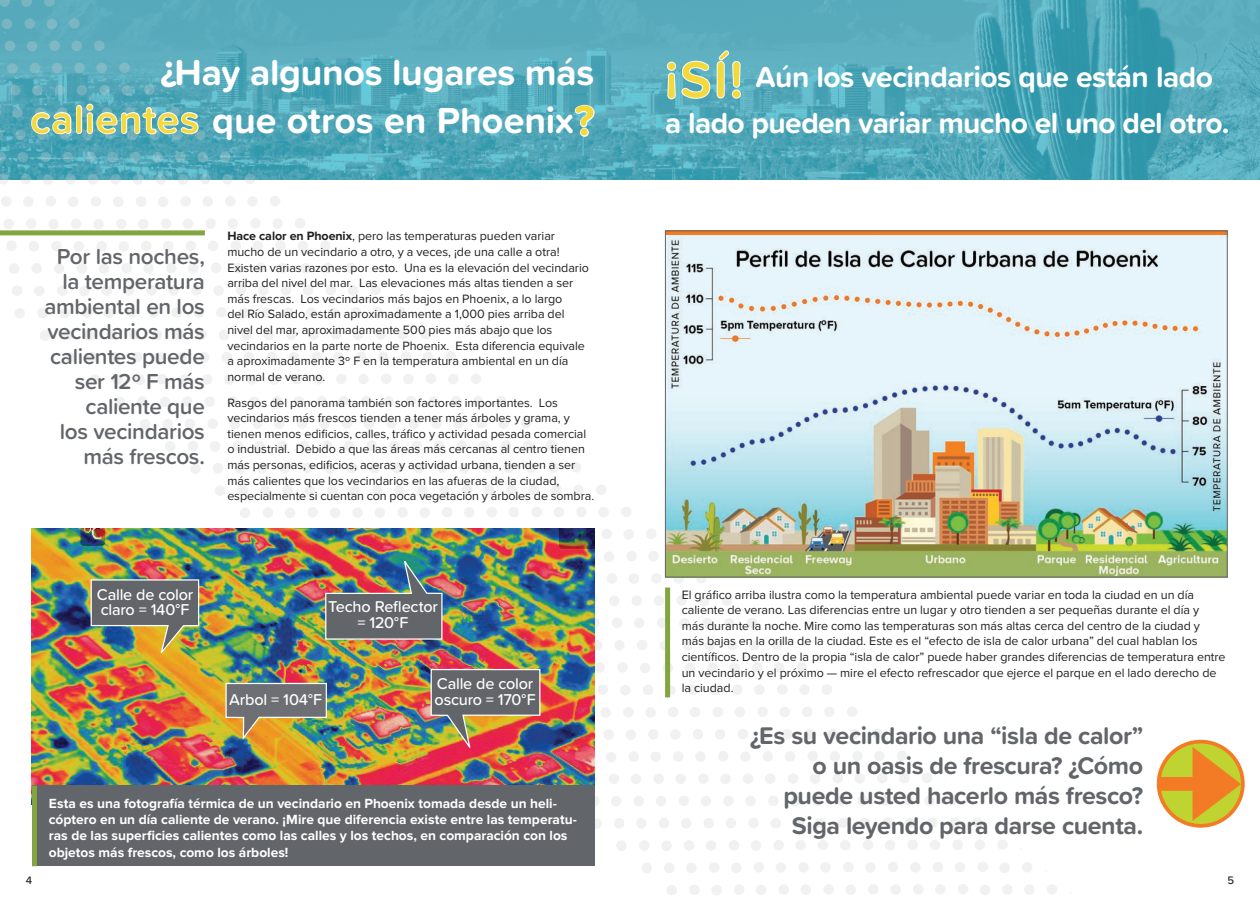
<style>
.page{position:relative;width:1260px;height:900px;background:#fff}
.page>*{position:absolute;margin:0;border:0;box-sizing:border-box;transform-origin:0 0}
.t1{font:700 37.5px/47.5px "Proxima Soft";letter-spacing:-.005em;color:#fff;text-align:right}
.t2{font:700 30px/46.2px "Proxima Soft";letter-spacing:-.02em;color:#fff}
.t3{font:700 25px/30px "Proxima Soft";letter-spacing:-.015em;color:#62656a;text-align:right}
.t4{font:600 22.5px/25px "Proxima Soft";letter-spacing:-.015em;color:#62656a;text-align:right}
.t5{font:500 16.25px/15.6px "Proxima Soft";letter-spacing:-.015em;color:#fff}
.t6{font:700 13.75px/16.2px "Proxima Nova";color:#fff}
.t7{font:12.5px/15.6px "Proxima Nova";letter-spacing:-.005em;color:#231f20}
.t8{font:500 11.25px "Proxima Soft";color:#231f20}
.s1{font-weight:600;font-size:40px}
.s2{font-size:43.75px}
.s3{font-weight:700}
.s4{font-weight:600;font-size:52.5px}
.s5{font-family:"Proxima Nova A"}
</style>
<div class="page">
<img style="left:191px;top:0;width:1069px;height:180px">
<svg style="left:0;top:0;width:191px;height:15px;background:#5aabbb"></svg>
<svg style="left:0;top:15px;width:216px;height:23px;background:#5babbc"></svg>
<svg style="left:0;top:38px;width:241px;height:22px;background:#5dadbe"></svg>
<svg style="left:0;top:60px;width:267px;height:22px;background:#5daebe"></svg>
<svg style="left:0;top:82px;width:292px;height:23px;background:#54a9ba"></svg>
<svg style="left:0;top:105px;width:317px;height:22px;background:#50a6b7"></svg>
<svg style="left:0;top:127px;width:342px;height:22px;background:#4da4b5"></svg>
<svg style="left:0;top:149px;width:367px;height:22px;background:#50a9ba"></svg>
<svg style="left:0;top:171px;width:392px;height:14px"></svg>
<svg style="left:1px;top:196px;width:279px;height:11px"></svg>
<svg style="left:0;top:218px;width:305px;height:18px"></svg>
<svg style="left:21px;top:240px;width:309px;height:78px"></svg>
<svg style="left:23px;top:260px;width:23px;height:503px"></svg>
<svg style="left:46px;top:260px;width:310px;height:80px"></svg>
<svg style="left:48px;top:282px;width:23px;height:80px"></svg>
<svg style="left:71px;top:282px;width:310px;height:80px"></svg>
<svg style="left:74px;top:305px;width:22px;height:80px"></svg>
<svg style="left:96px;top:305px;width:309px;height:79px"></svg>
<svg style="left:121px;top:327px;width:310px;height:80px"></svg>
<svg style="left:146px;top:349px;width:310px;height:80px"></svg>
<svg style="left:171px;top:371px;width:310px;height:80px"></svg>
<svg style="left:196px;top:393px;width:310px;height:81px"></svg>
<svg style="left:221px;top:415px;width:444px;height:80px"></svg>
<svg style="left:247px;top:437px;width:418px;height:80px"></svg>
<svg style="left:272px;top:459px;width:393px;height:58px"></svg>
<svg style="left:296px;top:482px;width:369px;height:35px"></svg>
<svg style="left:322px;top:504px;width:343px;height:22px"></svg>
<svg style="left:594px;top:615px;width:163px;height:22px"></svg>
<svg style="left:594px;top:637px;width:188px;height:22px"></svg>
<svg style="left:594px;top:659px;width:213px;height:23px"></svg>
<svg style="left:594px;top:682px;width:238px;height:22px"></svg>
<svg style="left:594px;top:704px;width:263px;height:22px"></svg>
<svg style="left:594px;top:726px;width:288px;height:22px"></svg>
<svg style="left:598px;top:751px;width:309px;height:77px"></svg>
<svg style="left:600px;top:771px;width:23px;height:80px"></svg>
<svg style="left:623px;top:770px;width:309px;height:80px"></svg>
<svg style="left:625px;top:793px;width:22px;height:80px"></svg>
<svg style="left:647px;top:793px;width:310px;height:80px"></svg>
<svg style="left:650px;top:815px;width:407px;height:80px"></svg>
<div style="left:665px;top:588px;width:5px;height:109px;background:#83a53f"></div>
<div style="left:1159px;top:742px;width:84px;height:84px;background:#bfd430;border-radius:50%"></div>
<div style="left:1157px;top:740px;width:88px;height:88px;border:4px solid #f47b25;border-radius:50%"></div>
<svg style="left:1193px;top:747px;width:48px;height:74px"></svg>
<div style="left:1158px;top:777px;width:62px;height:14px;background:#f47b25"></div>
<img style="left:32px;top:528px;width:562px;height:258px">
<div style="left:32px;top:786px;width:562px;height:80px;background:#62656a"></div>
<img style="left:225px;top:682px;width:103px;height:60px">
<img style="left:90px;top:579px;width:110px;height:79px">
<img style="left:430px;top:668px;width:111px;height:85px">
<div style="left:0;top:230px;width:205px;height:5px;background:#83a53f"></div>
<div style="left:32px;top:786px;width:5px;height:80px;background:#83a53f"></div>
<img style="left:667px;top:233px;width:559px;height:342px">
<img style="left:325px;top:556px;width:118px;height:84px">
<h1 class="t1" style="left:31px;top:48px;width:565px">¿Hay algunos lugares más <span class="s1">calientes</span> que otros en Phoenix<span class="s2">?</span></h1>
<h3 class="t4" style="left:44px;top:243px;width:162px">Por las noches, la temperatura ambiental en los vecindarios más calientes puede ser 12º F más caliente que<br>los vecindarios más frescos.</h3>
<p class="t7" style="left:227px;top:228px;width:363px"><span class="s3">Hace calor en Phoenix</span>, pero las temperaturas pueden variar mucho de un vecindario a otro, y a veces, ¡de una calle a otra!<br>Existen varias razones por esto. Una es la elevación del vecindario arriba del nivel del mar. Las elevaciones más altas tienden a ser más frescas. Los vecindarios más bajos en Phoenix, a lo largo<br>del Río Salado, están aproximadamente a 1,000 pies arriba del nivel del mar, aproximadamente 500 pies más abajo que los vecindarios en la parte norte de Phoenix. Esta diferencia equivale a aproximadamente 3º F en la temperatura ambiental en un día normal de verano.</p>
<p class="t7" style="left:227px;top:395px;width:368px">Rasgos del panorama también son factores importantes. Los vecindarios más frescos tienden a tener más árboles y grama, y tienen menos edificios, calles, tráfico y actividad pesada comercial o industrial. Debido a que las áreas más cercanas al centro tienen más personas, edificios, aceras y actividad urbana, tienden a ser más calientes que los vecindarios en las afueras de la ciudad, especialmente si cuentan con poca vegetación y árboles de sombra.</p>
<h3 class="t5" style="left:97px;top:586px;width:98px">Calle de color claro = 140°F</h3>
<h3 class="t5" style="left:328px;top:598px;width:111px;text-align:center">Techo Reflector = 120°F</h3>
<h3 class="t5" style="left:229px;top:691px;width:94px">Arbol = 104°F</h3>
<h3 class="t5" style="left:435px;top:675px;width:103px">Calle de color oscuro = 170°F</h3>
<p class="t6" style="left:49px;top:795px;width:530px">Esta es una fotografía térmica de un vecindario en Phoenix tomada desde un heli&shy;cóptero en un día caliente de verano. ¡Mire que diferencia existe entre las temperatu&shy;ras de las superficies calientes como las calles y los techos, en comparación con los objetos más frescos, como los árboles!</p>
<h2 class="t2" style="left:665px;top:53px;width:566px"><span class="s4">¡SÍ!</span> Aún los vecindarios que están lado a lado pueden variar mucho el uno del otro.</h2>
<p class="t7" style="left:682px;top:587px;width:545px">El gráfico arriba ilustra como la temperatura ambiental puede variar en toda la ciudad en un día caliente de verano. Las diferencias entre un lugar y otro tienden a ser pequeñas durante el día y<br>más durante la noche. Mire como las temperaturas son más altas cerca del centro de la ciudad y más bajas en la orilla de la ciudad. Este es el “efecto de isla de calor urbana” del cual hablan los científicos. Dentro de la propia “isla de calor” puede haber grandes diferencias de temperatura entre un vecindario y el próximo <span class="s5">—</span> mire el efecto refrescador que ejerce el parque en el lado derecho de la ciudad.</p>
<h3 class="t3" style="left:750px;top:720px;width:395px">¿Es su vecindario una “isla de calor” o un oasis de frescura? ¿Cómo puede usted hacerlo más fresco?<br>Siga leyendo para darse cuenta.</h3>
<p class="t8" style="left:26px;top:872px;width:8px">4</p>
<p class="t8" style="left:1228px;top:872px;width:8px">5</p>
</div>
